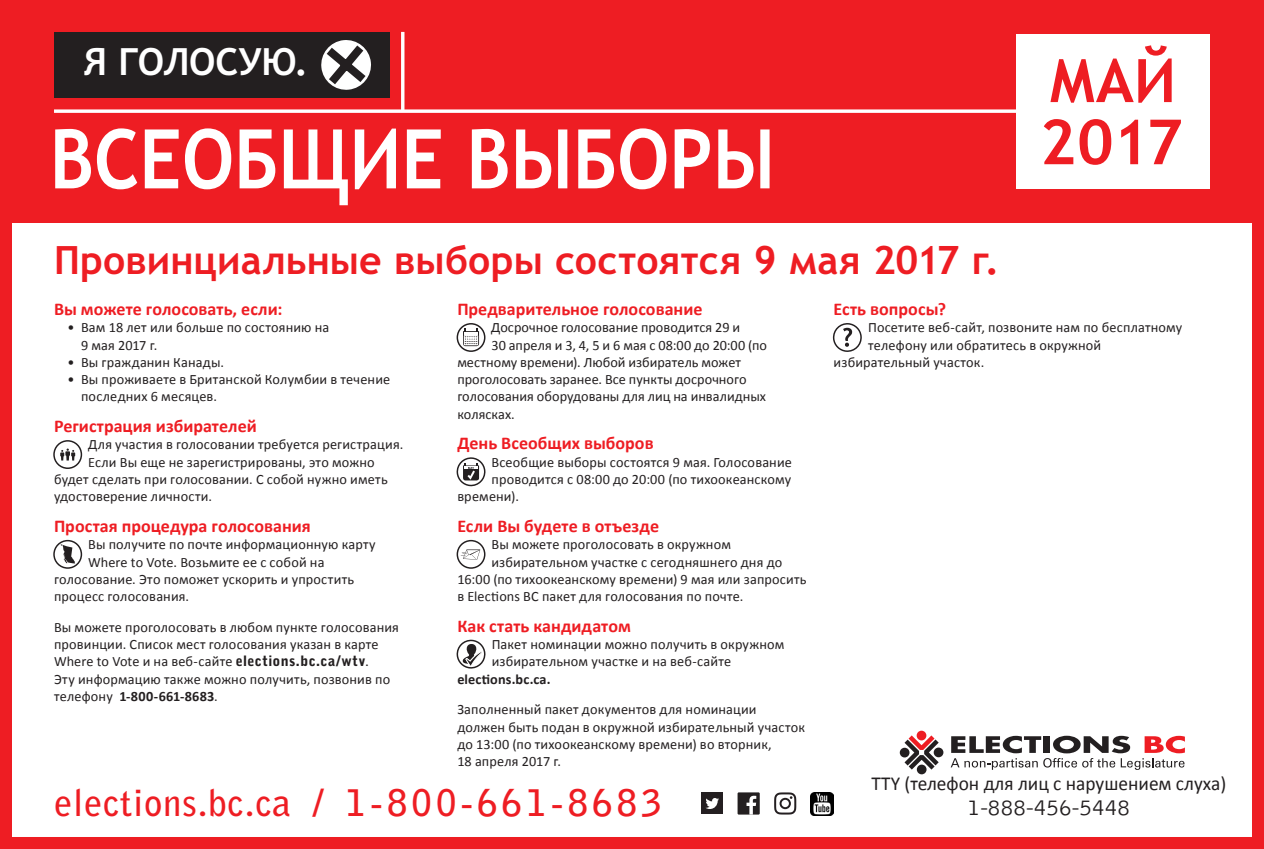
<style>
.page{position:relative;width:1264px;height:849px;background:#fff}
.page>*{position:absolute;margin:0;border:0;box-sizing:border-box;transform-origin:0 0}
.t1{font:700 82.35px "Trebuchet";color:#fff;scale:.9 1}
.t2{font:700 60px "Trebuchet";color:#ee1d23}
.t3{font:700 39px "Trebuchet";color:#ee1d23}
.t4{font:700 37.5px "Trebuchet";letter-spacing:-.01em;color:#fff}
.t5{font:700 36.75px "Bell Gothic Std";letter-spacing:.02em;color:#ee1d23}
.t6{font:300 23.4px "Bell Gothic Std";color:#231f20}
.t7{font:19.8px "Calibri";color:#231f20}
.SubHeadline{font:700 18px "Calibri";color:#ee1d23}
.Body_Copy{font:14.25px/17.2px "Calibri";letter-spacing:.01em;color:#231f20}
.Body_Copy-2{font:700 14.25px "Calibri";letter-spacing:.01em;color:#231f20}
.s1{font-family:"Bell Gothic Std";font-weight:900}
.s2{font-family:"Bell Gothic Std";font-weight:300}
.s3{font-weight:700}
.s4{font-size:36.45px}
</style>
<div class="page">
<div style="left:0;top:0;width:1264px;height:849px;border:12px solid #ee1d23"></div>
<div style="left:0;top:0;width:1264px;height:222px;background:#ee1d23"></div>
<svg style="left:54px;top:109px;width:962px;height:4px;background:#fcdedf"></svg>
<hr style="left:401px;top:32px;width:3px;height:79px;background:#fff">
<div style="left:1016px;top:34px;width:194px;height:154px;background:#fff"></div>
<svg style="left:1044px;top:119px;width:137px;height:46px"></svg>
<div style="left:54px;top:32px;width:335px;height:66px;background:#231f20"></div>
<svg style="left:321px;top:40px;width:50px;height:50px"></svg>
<svg style="left:899px;top:747px;width:10px;height:10px"></svg>
<svg style="left:916px;top:730px;width:10px;height:10px"></svg>
<div style="left:933px;top:747px;width:10px;height:10px;background:#231f20;border-radius:50%"></div>
<div style="left:917px;top:764px;width:9px;height:10px;background:#231f20;border-radius:50%"></div>
<svg style="left:904px;top:735px;width:34px;height:34px"></svg>
<svg style="left:950px;top:735px;width:235px;height:35px"></svg>
<div style="left:737px;top:792px;width:23px;height:22px;background:#231f20"></div>
<svg style="left:746px;top:795px;width:10px;height:19px"></svg>
<div style="left:701px;top:792px;width:22px;height:22px;background:#241f21"></div>
<svg style="left:705px;top:798px;width:14px;height:11px"></svg>
<svg style="left:774px;top:792px;width:22px;height:22px"></svg>
<img style="left:810px;top:792px;width:23px;height:23px">
<svg style="left:54px;top:441px;width:27px;height:27px"></svg>
<div style="left:53px;top:440px;width:29px;height:29px;border:1px solid #231f20;border-radius:50%"></div>
<svg style="left:60px;top:448px;width:15px;height:8px"></svg>
<svg style="left:54px;top:540px;width:27px;height:28px"></svg>
<div style="left:53px;top:540px;width:29px;height:29px;border:1px solid #231f20;border-radius:50%"></div>
<svg style="left:61px;top:544px;width:14px;height:20px"></svg>
<svg style="left:457px;top:324px;width:28px;height:27px"></svg>
<div style="left:456px;top:323px;width:29px;height:29px;border:1px solid #231f20;border-radius:50%"></div>
<svg style="left:463px;top:328px;width:16px;height:18px"></svg>
<svg style="left:456px;top:457px;width:29px;height:30px"></svg>
<svg style="left:457px;top:540px;width:28px;height:28px"></svg>
<div style="left:456px;top:540px;width:29px;height:29px;border:1px solid #231f20;border-radius:50%"></div>
<svg style="left:461px;top:549px;width:19px;height:10px"></svg>
<svg style="left:456px;top:639px;width:29px;height:30px"></svg>
<svg style="left:833px;top:323px;width:29px;height:29px"></svg>
<h3 class="t4" style="left:83px;top:40px;width:227px">Я ГОЛОСУЮ.</h3>
<h1 class="t1" style="left:50px;top:111px;width:807px">ВСЕОБЩИЕ ВЫБОРЫ</h1>
<h2 class="t2" style="left:1049px;top:46px;width:130px">МАЙ</h2>
<h3 class="t3" style="left:54px;top:237px;width:947px">Провинциальные выборы состоятся 9 мая 2017 г.</h3>
<p class="SubHeadline" style="left:833px;top:298px;width:114px">Есть вопросы?</p>
<p class="Body_Copy" style="left:868px;top:319px;width:316px">Посетите веб-сайт, позвоните нам по бесплатному</p>
<p class="Body_Copy" style="left:868px;top:336px;width:235px">телефону или обратитесь в окружной</p>
<p class="Body_Copy" style="left:833px;top:353px;width:152px">избирательный участок.</p>
<p class="SubHeadline" style="left:54px;top:298px;width:230px">Вы можете голосовать, если:</p>
<p class="Body_Copy" style="left:81px;top:319px;width:250px;text-indent:-14px">• Вам 18 лет или больше по состоянию на<br>9 мая 2017 г.</p>
<p class="Body_Copy" style="left:68px;top:353px;width:158px">• Вы гражданин Канады.</p>
<p class="Body_Copy" style="left:81px;top:371px;width:311px;text-indent:-14px">• Вы проживаете в Британской Колумбии в течение последних 6 месяцев.</p>
<p class="SubHeadline" style="left:54px;top:415px;width:204px">Регистрация избирателей</p>
<p class="Body_Copy" style="left:88px;top:436px;width:317px">Для участия в голосовании требуется регистрация.</p>
<p class="Body_Copy" style="left:88px;top:453px;width:288px">Если Вы еще не зарегистрированы, это можно</p>
<p class="Body_Copy" style="left:54px;top:470px;width:335px">будет сделать при голосовании. С собой нужно иметь</p>
<p class="Body_Copy" style="left:54px;top:488px;width:160px">удостоверение личности.</p>
<p class="SubHeadline" style="left:54px;top:514px;width:258px">Простая процедура голосования</p>
<p class="Body_Copy" style="left:88px;top:536px;width:289px">Вы получите по почте информационную карту</p>
<p class="Body_Copy" style="left:88px;top:553px;width:238px">Where to Vote. Возьмите ее с собой на</p>
<p class="Body_Copy" style="left:54px;top:570px;width:302px">голосование. Это поможет ускорить и упростить</p>
<p class="Body_Copy" style="left:54px;top:587px;width:137px">процесс голосования.</p>
<p class="Body_Copy" style="left:54px;top:618px;width:346px">Вы можете проголосовать в любом пункте голосования провинции. Список мест голосования указан в карте Where to Vote и на веб-сайте <span class="s1">elections.bc.ca/wtv</span><span class="s2">.<br></span>Эту информацию также можно получить, позвонив по телефону <span class="s3">1-800-661-8683</span>.</p>
<p class="SubHeadline" style="left:457px;top:298px;width:247px">Предварительное голосование</p>
<p class="Body_Copy" style="left:491px;top:319px;width:250px">Досрочное голосование проводится 29 и</p>
<p class="Body_Copy" style="left:491px;top:336px;width:277px">30 апреля и 3, 4, 5 и 6 мая с 08:00 до 20:00 (по</p>
<p class="Body_Copy" style="left:457px;top:353px;width:285px">местному времени). Любой избиратель может</p>
<p class="Body_Copy" style="left:457px;top:371px;width:291px">проголосовать заранее. Все пункты досрочного</p>
<p class="Body_Copy" style="left:457px;top:388px;width:310px">голосования оборудованы для лиц на инвалидных</p>
<p class="Body_Copy" style="left:457px;top:405px;width:59px">колясках.</p>
<p class="SubHeadline" style="left:457px;top:432px;width:198px">День Всеобщих выборов</p>
<p class="Body_Copy" style="left:491px;top:453px;width:302px">Всеобщие выборы состоятся 9 мая. Голосование</p>
<p class="Body_Copy" style="left:491px;top:470px;width:301px">проводится с 08:00 до 20:00 (по тихоокеанскому</p>
<p class="Body_Copy" style="left:457px;top:488px;width:63px">времени).</p>
<p class="SubHeadline" style="left:457px;top:514px;width:203px">Если Вы будете в отъезде</p>
<p class="Body_Copy" style="left:491px;top:536px;width:241px">Вы можете проголосовать в окружном</p>
<p class="Body_Copy" style="left:491px;top:553px;width:292px">избирательном участке с сегодняшнего дня до</p>
<p class="Body_Copy" style="left:457px;top:570px;width:351px">16:00 (по тихоокеанскому времени) 9 мая или запросить</p>
<p class="Body_Copy" style="left:457px;top:587px;width:288px">в Elections BC пакет для голосования по почте.</p>
<p class="SubHeadline" style="left:457px;top:614px;width:175px">Как стать кандидатом</p>
<p class="Body_Copy" style="left:492px;top:635px;width:294px">Пакет номинации можно получить в окружном</p>
<p class="Body_Copy" style="left:492px;top:653px;width:241px">избирательном участке и на веб-сайте</p>
<p class="Body_Copy-2" style="left:457px;top:669px;width:95px">elections.bc.ca.</p>
<p class="Body_Copy" style="left:457px;top:701px;width:349px">Заполненный пакет документов для номинации должен быть подан в окружной избирательный участок до 13:00 (по тихоокеанскому времени) во вторник,<br>18 апреля 2017 г.</p>
<h3 class="t5" style="left:54px;top:780px;width:609px">elections.bc.ca / <span class="s4">1-800-661-8683</span></h3>
<h3 class="t7" style="left:871px;top:771px;width:356px">TTY (телефон для лиц с нарушением слуха)</h3>
<h3 class="t6" style="left:967px;top:794px;width:164px">1-888-456-5448</h3>
</div>
